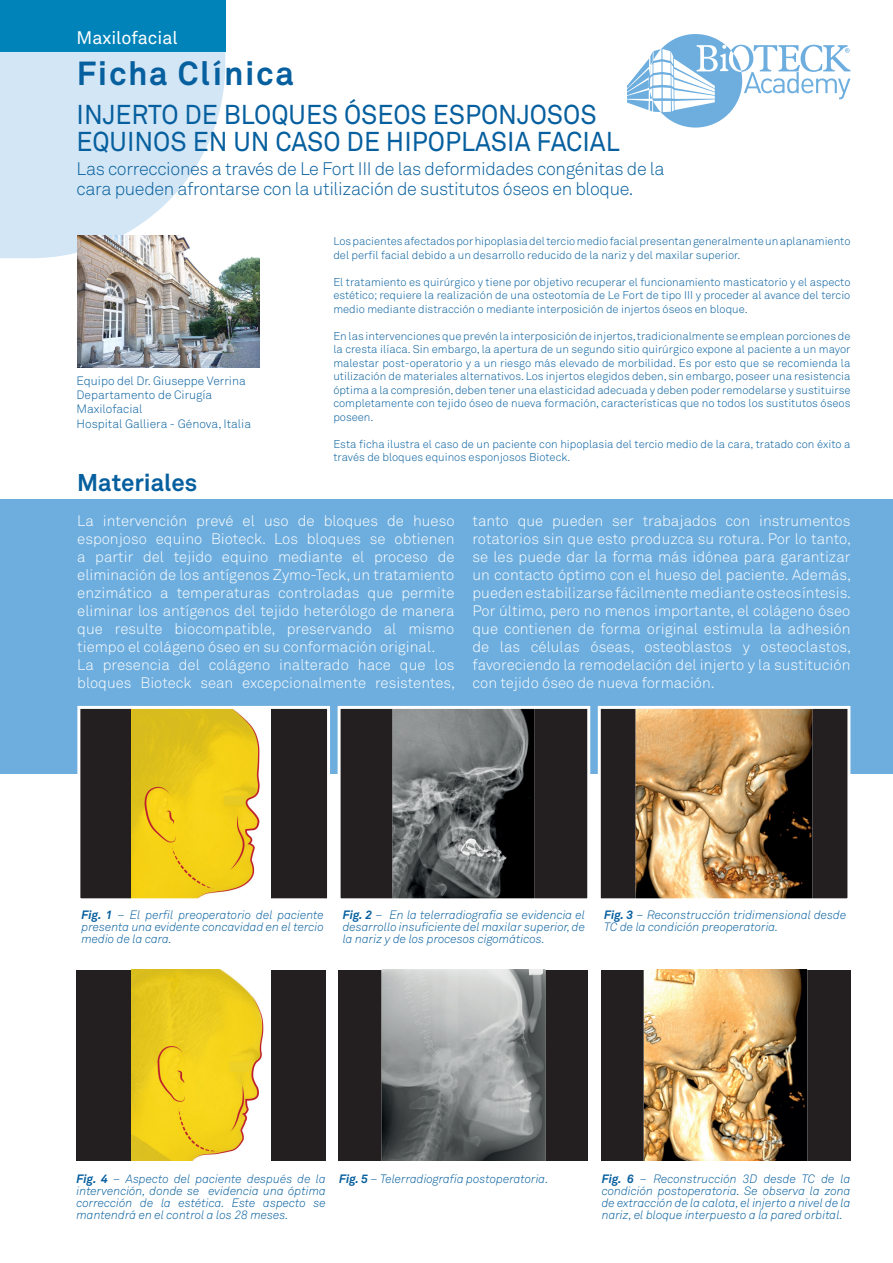
<style>
.page{position:relative;width:893px;height:1263px;background:#fff}
.page>*{position:absolute;margin:0;border:0;box-sizing:border-box;transform-origin:0 0}
.t1{font:700 33px "Akkurat Pro";letter-spacing:.05em;color:#065f9e}
.t2{font:27px/27px "Akkurat Pro";color:#065f9e;scale:.95 1}
.t3{font:700 24px "Akkurat Pro";color:#065f9e}
.t4{font:18px/19.5px "Akkurat Light Pro";letter-spacing:-.02em;color:#065f9e}
.t5{font:18px "Akkurat Pro";color:#fff}
.t6{font:15px/18px "Akkurat Light Pro";color:#fff}
.t7{font:italic 12px/12px "Akkurat Light Pro";color:#065f9e;text-align:justify}
.t8{font:12px/14.4px "Akkurat Light Pro";color:#065f9e}
.t9{font:11.25px/13.5px "Akkurat Light Pro";color:#065f9e}
.s1{font-family:"Akkurat Pro";font-weight:700}
</style>
<div class="page">
<div style="left:0;top:0;width:225px;height:52px;background:#0083b9"></div>
<svg style="left:0;top:52px;width:225px;height:206px;background:#d7e8f5"></svg>
<div style="left:0;top:500px;width:893px;height:274px;background:#6daedf"></div>
<svg style="left:627px;top:34px;width:223px;height:94px"></svg>
<img style="left:77px;top:236px;width:183px;height:131px">
<div style="left:79px;top:707px;width:250px;height:193px;background:#231f20"></div>
<img style="left:132px;top:710px;width:139px;height:187px">
<div style="left:77px;top:706px;width:253px;height:195px;border:3px solid #fff"></div>
<div style="left:339px;top:707px;width:250px;height:193px;background:#231f20"></div>
<img style="left:393px;top:710px;width:142px;height:187px">
<div style="left:338px;top:706px;width:252px;height:195px;border:3px solid #fff"></div>
<div style="left:599px;top:707px;width:250px;height:193px;background:#231f20"></div>
<img style="left:635px;top:710px;width:178px;height:187px">
<div style="left:598px;top:706px;width:252px;height:195px;border:3px solid #fff"></div>
<div style="left:76px;top:970px;width:250px;height:191px;background:#231f20"></div>
<img style="left:132px;top:970px;width:139px;height:191px">
<div style="left:339px;top:970px;width:249px;height:191px;background:#231f20"></div>
<img style="left:382px;top:970px;width:163px;height:191px">
<div style="left:601px;top:970px;width:249px;height:191px;background:#231f20"></div>
<img style="left:644px;top:970px;width:163px;height:191px">
<h3 class="t5" style="left:77px;top:27px;width:103px">Maxilofacial</h3>
<h1 class="t1" style="left:77px;top:53px;width:219px">Ficha Clínica</h1>
<h2 class="t2" style="left:77px;top:102px;width:573px">INJERTO DE BLOQUES ÓSEOS ESPONJOSOS<br>EQUINOS EN UN CASO DE HIPOPLASIA FACIAL</h2>
<h3 class="t4" style="left:77px;top:159px;width:590px">Las correcciones a través de Le Fort III de las deformidades congénitas de la cara pueden afrontarse con la utilización de sustitutos óseos en bloque.</h3>
<p class="t8" style="left:77px;top:373px;width:176px">Equipo del Dr. Giuseppe Verrina<br>Departamento de Cirugía<br>Maxilofacial<br>Hospital Galliera - Génova, Italia</p>
<p class="t9" style="left:333px;top:235px;width:519px">Los pacientes afectados por hipoplasia del tercio medio facial presentan generalmente un aplanamiento del perfil facial debido a un desarrollo reducido de la nariz y del maxilar superior.</p>
<p class="t9" style="left:333px;top:275px;width:519px;text-align:justify">El tratamiento es quirúrgico y tiene por objetivo recuperar el funcionamiento masticatorio y el aspecto estético; requiere la realización de una osteotomía de Le Fort de tipo III y proceder al avance del tercio medio mediante distracción o mediante interposición de injertos óseos en bloque.</p>
<p class="t9" style="left:333px;top:329px;width:519px;text-align:justify">En las intervenciones que prevén la interposición de injertos, tradicionalmente se emplean porciones de la cresta ilíaca. Sin embargo, la apertura de un segundo sitio quirúrgico expone al paciente a un mayor malestar post-operatorio y a un riesgo más elevado de morbilidad. Es por esto que se recomienda la utilización de materiales alternativos. Los injertos elegidos deben, sin embargo, poseer una resistencia óptima a la compresión, deben tener una elasticidad adecuada y deben poder remodelarse y sustituirse completamente con tejido óseo de nueva formación, características que no todos los sustitutos óseos poseen.</p>
<p class="t9" style="left:333px;top:437px;width:519px">Esta ficha ilustra el caso de un paciente con hipoplasia del tercio medio de la cara, tratado con éxito a través de bloques equinos esponjosos Bioteck.</p>
<h3 class="t3" style="left:77px;top:467px;width:122px">Materiales</h3>
<p class="t6" style="left:77px;top:512px;width:379px">La intervención prevé el uso de bloques de hueso esponjoso equino Bioteck. Los bloques se obtienen a partir del tejido equino mediante el proceso de eliminación de los antígenos Zymo-Teck, un tratamiento enzimático a temperaturas controladas que permite eliminar los antígenos del tejido heterólogo de manera que resulte biocompatible, preservando al mismo tiempo el colágeno óseo en su conformación original.<br>La presencia del colágeno inalterado hace que los bloques Bioteck sean excepcionalmente resistentes,</p>
<p class="t6" style="left:472px;top:512px;width:380px;text-align:justify">tanto que pueden ser trabajados con instrumentos rotatorios sin que esto produzca su rotura. Por lo tanto, se les puede dar la forma más idónea para garantizar un contacto óptimo con el hueso del paciente. Además, pueden estabilizarse fácilmente mediante osteosíntesis.<br>Por último, pero no menos importante, el colágeno óseo que contienen de forma original estimula la adhesión de las células óseas, osteoblastos y osteoclastos, favoreciendo la remodelación del injerto y la sustitución con tejido óseo de nueva formación.</p>
<p class="t7" style="left:82px;top:909px;width:244px"><span class="s1">Fig. 1</span> – El perfil preoperatorio del paciente presenta una evidente concavidad en el tercio medio de la cara.</p>
<p class="t7" style="left:343px;top:909px;width:244px"><span class="s1">Fig. 2</span> – En la telerradiografía se evidencia el desarrollo insuficiente del maxilar superior, de la nariz y de los procesos cigomáticos.</p>
<p class="t7" style="left:604px;top:909px;width:244px"><span class="s1">Fig. 3</span> – Reconstrucción tridimensional desde<br>TC de la condición preoperatoria.</p>
<p class="t7" style="left:77px;top:1173px;width:251px"><span class="s1">Fig. 4</span> – Aspecto del paciente después de la intervención, donde se evidencia una óptima corrección de la estética. Este aspecto se mantendrá en el control a los 28 meses.</p>
<p class="t7" style="left:339px;top:1173px;width:211px"><span class="s1">Fig. 5</span> – Telerradiografía postoperatoria.</p>
<p class="t7" style="left:602px;top:1173px;width:250px"><span class="s1">Fig. 6</span> – Reconstrucción 3D desde TC de la condición postoperatoria. Se observa la zona de extracción de la calota, el injerto a nivel de la nariz, el bloque interpuesto a la pared orbital.</p>
</div>
